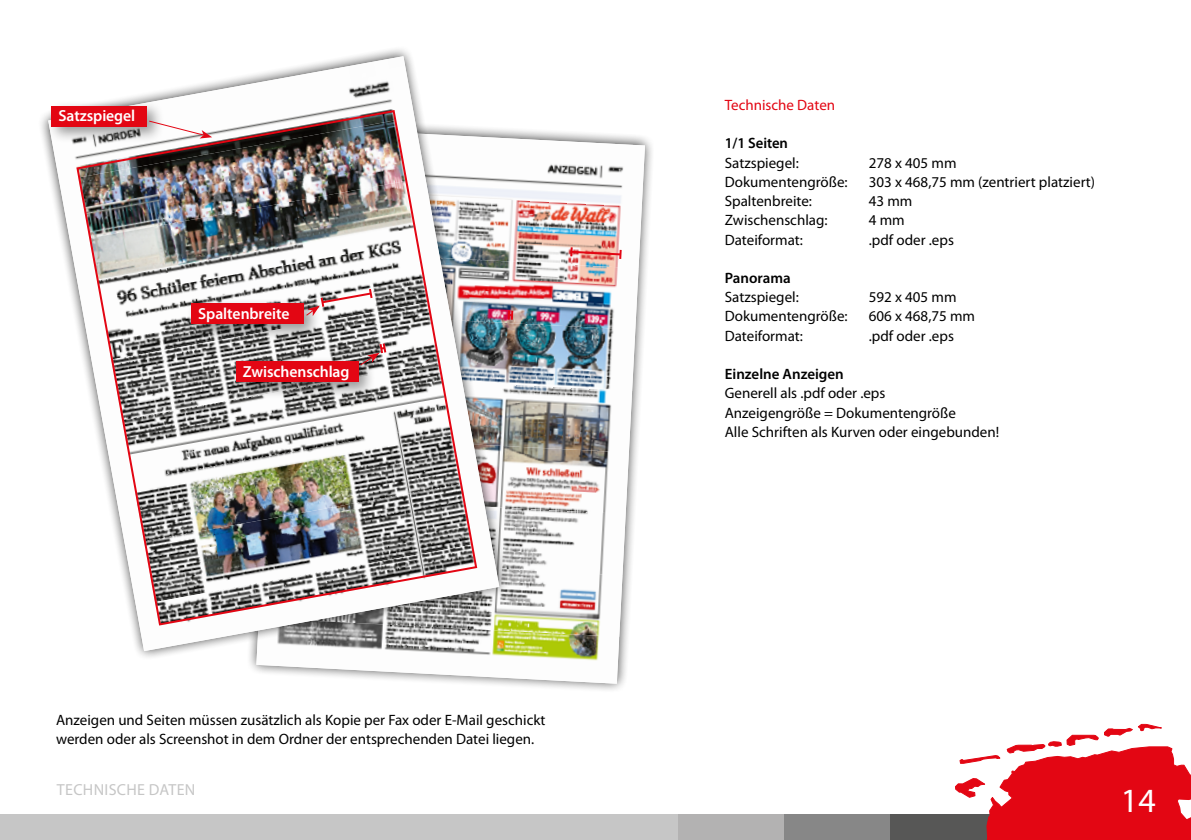
<style>
.page{position:relative;width:1191px;height:840px;background:#fff}
.page>*{position:absolute;margin:0;border:0;box-sizing:border-box;transform-origin:0 0}
.t1{font:34px "Myriad Pro";color:#fff}
.t2{font:600 16px "Myriad Pro";letter-spacing:-.005em;color:#fff}
.Seiteninhalt{font:16px "Myriad Pro";letter-spacing:.02em;color:#c6c6c6}
.GS{font:15px/19.2px "Myriad Pro";color:#000}
.GS-2{font:600 15px "Myriad Pro";color:#000}
.GS-3{font:15px "Myriad Pro";color:#e30613}
</style>
<div class="page">
<div style="left:0;top:814px;width:678px;height:25px;background:#c6c6c6"></div>
<div style="left:890px;top:814px;width:106px;height:25px;background:#575756"></div>
<div style="left:784px;top:814px;width:106px;height:25px;background:#878787"></div>
<div style="left:678px;top:814px;width:106px;height:25px;background:#b3b2b2"></div>
<svg style="left:955px;top:723px;width:236px;height:116px"></svg>
<svg style="left:250px;top:139px;width:402px;height:551px"></svg>
<svg style="left:619px;top:207px;width:26px;height:476px"></svg>
<img style="left:513px;top:130px;width:132px;height:77px">
<img style="left:513px;top:188px;width:129px;height:80px">
<img style="left:513px;top:249px;width:125px;height:80px">
<img style="left:513px;top:311px;width:122px;height:80px">
<img style="left:513px;top:372px;width:119px;height:80px">
<img style="left:513px;top:433px;width:116px;height:80px">
<img style="left:513px;top:495px;width:112px;height:80px">
<img style="left:513px;top:556px;width:109px;height:80px">
<img style="left:256px;top:617px;width:363px;height:66px">
<svg style="left:569px;top:247px;width:53px;height:12px"></svg>
<svg style="left:41px;top:49px;width:472px;height:614px"></svg>
<svg style="left:48px;top:56px;width:451px;height:594px"></svg>
<img style="left:48px;top:56px;width:366px;height:125px">
<img style="left:59px;top:144px;width:16px;height:97px">
<img style="left:136px;top:541px;width:363px;height:109px">
<img style="left:75px;top:109px;width:403px;height:517px">
<div style="left:46px;top:101px;width:119px;height:43px;background:#000;opacity:.4"></div>
<div style="left:52px;top:105px;width:95px;height:21px;background:#e30613"></div>
<div style="left:186px;top:298px;width:135px;height:43px;background:#000;opacity:.4"></div>
<div style="left:191px;top:303px;width:113px;height:21px;background:#e30613"></div>
<div style="left:230px;top:356px;width:145px;height:43px;background:#000;opacity:.4"></div>
<div style="left:236px;top:361px;width:122px;height:21px;background:#e30613"></div>
<svg style="left:149px;top:120px;width:63px;height:18px"></svg>
<svg style="left:306px;top:286px;width:68px;height:30px"></svg>
<svg style="left:360px;top:341px;width:27px;height:24px"></svg>
<p class="t2" style="left:58px;top:106px;width:78px">Satzspiegel</p>
<p class="t2" style="left:198px;top:303px;width:93px">Spaltenbreite</p>
<p class="t2" style="left:243px;top:361px;width:108px">Zwischenschlag</p>
<p class="GS" style="left:56px;top:709px;width:491px">Anzeigen und Seiten müssen zusätzlich als Kopie per Fax oder E-Mail geschickt werden oder als Screenshot in dem Ordner der entsprechenden Datei liegen.</p>
<p class="Seiteninhalt" style="left:57px;top:779px;width:140px">TECHNISCHE DATEN</p>
<p class="GS-3" style="left:725px;top:96px;width:112px">Technische Daten</p>
<p class="GS-2" style="left:725px;top:134px;width:65px">1/1 Seiten</p>
<p class="GS" style="left:725px;top:153px;width:76px">Satzspiegel:</p>
<p class="GS" style="left:869px;top:153px;width:89px">278 x 405 mm</p>
<p class="GS" style="left:725px;top:172px;width:124px">Dokumentengröße:</p>
<p class="GS" style="left:869px;top:172px;width:228px">303 x 468,75 mm (zentriert platziert)</p>
<p class="GS" style="left:725px;top:191px;width:89px">Spaltenbreite:</p>
<p class="GS" style="left:869px;top:191px;width:45px">43 mm</p>
<p class="GS" style="left:725px;top:210px;width:104px">Zwischenschlag:</p>
<p class="GS" style="left:869px;top:210px;width:37px">4 mm</p>
<p class="GS" style="left:725px;top:229px;width:80px">Dateiformat:</p>
<p class="GS" style="left:869px;top:229px;width:87px">.pdf oder .eps</p>
<p class="GS-2" style="left:725px;top:268px;width:67px">Panorama</p>
<p class="GS" style="left:725px;top:287px;width:76px">Satzspiegel:</p>
<p class="GS" style="left:869px;top:287px;width:89px">592 x 405 mm</p>
<p class="GS" style="left:725px;top:306px;width:124px">Dokumentengröße:</p>
<p class="GS" style="left:869px;top:306px;width:108px">606 x 468,75 mm</p>
<p class="GS" style="left:725px;top:325px;width:80px">Dateiformat:</p>
<p class="GS" style="left:869px;top:325px;width:87px">.pdf oder .eps</p>
<p class="GS-2" style="left:725px;top:364px;width:120px">Einzelne Anzeigen</p>
<p class="GS" style="left:725px;top:383px;width:276px">Generell als .pdf oder .eps<br>Anzeigengröße = Dokumentengröße<br>Alle Schriften als Kurven oder eingebunden!</p>
<h1 class="t1" style="left:1121px;top:779px;width:36px">14</h1>
</div>
